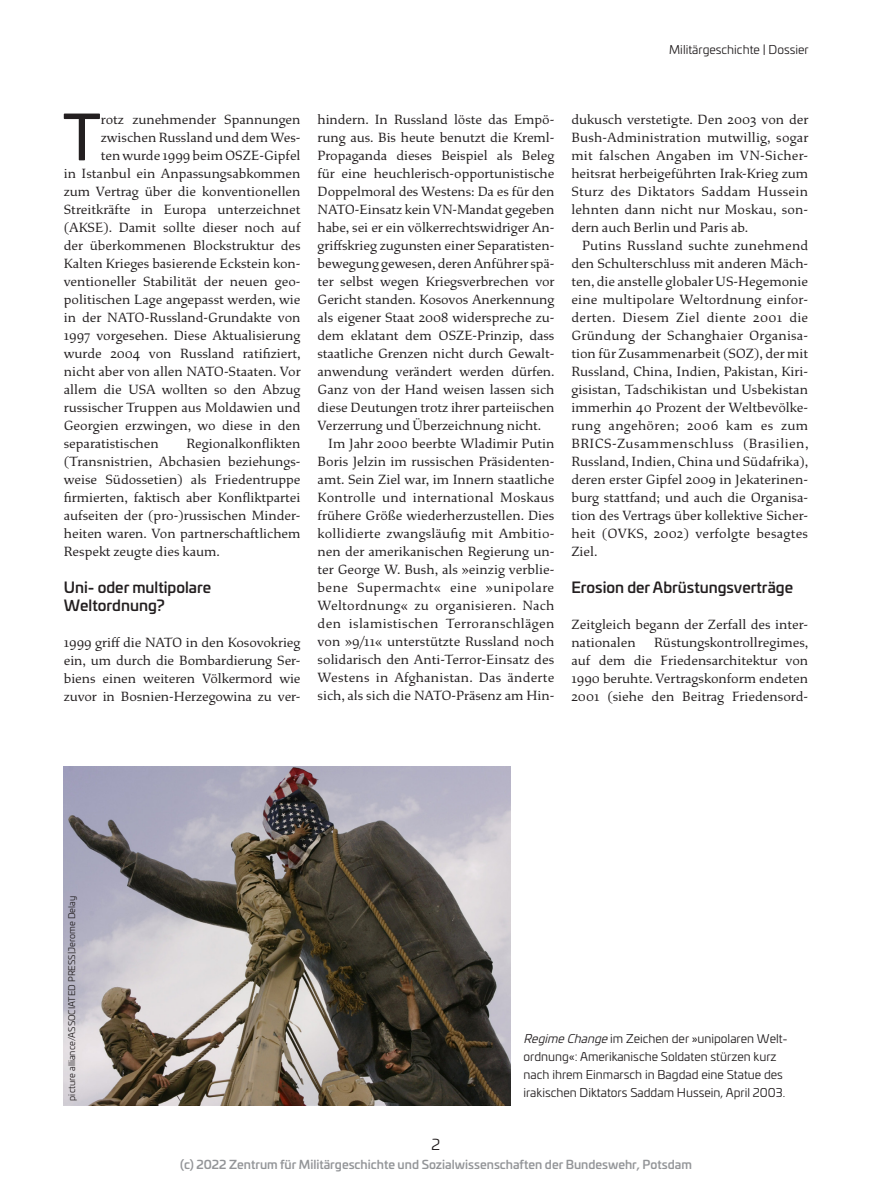
<style>
.page{position:relative;width:872px;height:1191px;background:#fff}
.page>*{position:absolute;margin:0;border:0;box-sizing:border-box;transform-origin:0 0}
.t1{font:61.8px "Univia Pro";color:#231f20}
.t2{font:500 15px/18px "Univia Pro";color:#231f20}
.t3{font:15px "Univia Pro";color:#231f20}
.t4{font:14.25px/18px "Study";color:#231f20;text-align:justify}
.t5{font:14.25px "Study";letter-spacing:.025em;color:#231f20}
.t6{font:14.25px "Study";letter-spacing:.02em;color:#231f20}
.t7{font:14.25px "Study";letter-spacing:.03em;color:#231f20}
.t8{font:12px/18px "Univia Pro";color:#231f20}
.t9{font:500 12px "Univia Pro";color:#939598}
.t10{font:9px "Univia Pro";color:#231f20}
.s1{font-style:italic}
</style>
<div class="page">
<img style="left:64px;top:766px;width:447px;height:340px">
<p class="t8" style="left:669px;top:40px;width:141px">Militärgeschichte | Dossier</p>
<h1 class="t1" style="left:63px;top:91px;width:39px">T</h1>
<p class="t4" style="left:101px;top:111px;width:201px">rotz zunehmender Spannungen</p>
<p class="t4" style="left:101px;top:129px;width:201px">zwischen Russland und dem Wes-</p>
<p class="t4" style="left:101px;top:147px;width:201px">ten wurde 1999 beim OSZE-Gipfel</p>
<p class="t4" style="left:64px;top:165px;width:238px">in Istanbul ein Anpassungsabkommen</p>
<p class="t4" style="left:64px;top:183px;width:238px">zum Vertrag über die konventionellen</p>
<p class="t4" style="left:64px;top:201px;width:238px">Streitkräfte in Europa unterzeichnet</p>
<p class="t4" style="left:64px;top:219px;width:238px">(AKSE). Damit sollte dieser noch auf</p>
<p class="t4" style="left:64px;top:237px;width:238px">der überkommenen Blockstruktur des</p>
<p class="t4" style="left:64px;top:255px;width:238px">Kalten Krieges basierende Eckstein kon-</p>
<p class="t4" style="left:64px;top:273px;width:238px">ventioneller Stabilität der neuen geo-</p>
<p class="t4" style="left:64px;top:291px;width:238px">politischen Lage angepasst werden, wie</p>
<p class="t4" style="left:64px;top:309px;width:238px">in der NATO-Russland-Grundakte von</p>
<p class="t4" style="left:64px;top:327px;width:238px">1997 vorgesehen. Diese Aktualisierung</p>
<p class="t4" style="left:64px;top:345px;width:238px">wurde 2004 von Russland ratifiziert,</p>
<p class="t4" style="left:64px;top:363px;width:238px">nicht aber von allen NATO-Staaten. Vor</p>
<p class="t4" style="left:64px;top:381px;width:238px">allem die USA wollten so den Abzug</p>
<p class="t4" style="left:64px;top:399px;width:238px">russischer Truppen aus Moldawien und</p>
<p class="t4" style="left:64px;top:417px;width:238px">Georgien erzwingen, wo diese in den</p>
<p class="t4" style="left:64px;top:435px;width:96px">separatistischen</p>
<p class="t4" style="left:64px;top:435px;width:238px;text-indent:123px">Regionalkonflikten (Transnistrien, Abchasien beziehungs&shy;weise Südossetien) als Friedentruppe firmierten, faktisch aber Konfliktpartei aufseiten der (pro-)russischen Minder&shy;heiten waren. Von partnerschaftlichem Respekt zeugte dies kaum.</p>
<p class="t2" style="left:64px;top:577px;width:149px">Uni- oder multipolare<br>Weltordnung?</p>
<p class="t4" style="left:64px;top:633px;width:238px">1999 griff die NATO in den Kosovokrieg ein, um durch die Bombardierung Ser&shy;biens einen weiteren Völkermord wie zuvor in Bosnien-Herzegowina zu ver-</p>
<p class="t4" style="left:317px;top:111px;width:238px">hindern. In Russland löste das Empö-</p>
<p class="t4" style="left:317px;top:129px;width:238px">rung aus. Bis heute benutzt die Kreml-</p>
<p class="t4" style="left:317px;top:147px;width:238px">Propaganda dieses Beispiel als Beleg</p>
<p class="t4" style="left:317px;top:165px;width:238px">für eine heuchlerisch-opportunistische</p>
<p class="t4" style="left:317px;top:183px;width:238px">Doppelmoral des Westens: Da es für den</p>
<p class="t4" style="left:317px;top:201px;width:238px">NATO-Einsatz kein VN-Mandat gegeben</p>
<p class="t4" style="left:317px;top:219px;width:238px">habe, sei er ein völkerrechtswidriger An-</p>
<p class="t4" style="left:317px;top:237px;width:238px">griffskrieg zugunsten einer Separatisten-</p>
<p class="t4" style="left:317px;top:255px;width:238px">bewegung gewesen, deren Anführer spä-</p>
<p class="t4" style="left:317px;top:273px;width:238px">ter selbst wegen Kriegsverbrechen vor</p>
<p class="t4" style="left:317px;top:291px;width:238px">Gericht standen. Kosovos Anerkennung</p>
<p class="t4" style="left:317px;top:309px;width:238px">als eigener Staat 2008 widerspreche zu-</p>
<p class="t4" style="left:317px;top:327px;width:238px">dem eklatant dem OSZE-Prinzip, dass</p>
<p class="t4" style="left:317px;top:345px;width:238px">staatliche Grenzen nicht durch Gewalt-</p>
<p class="t4" style="left:317px;top:363px;width:238px">anwendung verändert werden dürfen.</p>
<p class="t4" style="left:317px;top:381px;width:238px">Ganz von der Hand weisen lassen sich</p>
<p class="t4" style="left:317px;top:399px;width:238px">diese Deutungen trotz ihrer parteiischen</p>
<p class="t4" style="left:317px;top:417px;width:225px">Verzerrung und Überzeichnung nicht.</p>
<p class="t4" style="left:328px;top:435px;width:228px">Im Jahr 2000 beerbte Wladimir Putin</p>
<p class="t4" style="left:317px;top:453px;width:238px">Boris Jelzin im russischen Präsidenten-</p>
<p class="t4" style="left:317px;top:471px;width:238px">amt. Sein Ziel war, im Innern staatliche</p>
<p class="t4" style="left:317px;top:489px;width:238px">Kontrolle und international Moskaus</p>
<p class="t4" style="left:317px;top:507px;width:238px">frühere Größe wiederherzustellen. Dies</p>
<p class="t4" style="left:317px;top:525px;width:238px">kollidierte zwangsläufig mit Ambitio-</p>
<p class="t4" style="left:317px;top:543px;width:238px">nen der amerikanischen Regierung un-</p>
<p class="t4" style="left:317px;top:561px;width:238px">ter George W. Bush, als »einzig verblie-</p>
<p class="t7" style="left:317px;top:579px;width:238px">bene Supermacht« eine »unipolare</p>
<p class="t6" style="left:317px;top:597px;width:238px">Weltordnung« zu organisieren. Nach</p>
<p class="t5" style="left:317px;top:615px;width:238px">den islamistischen Terroranschlägen</p>
<p class="t4" style="left:317px;top:633px;width:238px">von »9/11« unterstützte Russland noch</p>
<p class="t4" style="left:317px;top:651px;width:238px">solidarisch den Anti-Terror-Einsatz des</p>
<p class="t4" style="left:317px;top:669px;width:238px">Westens in Afghanistan. Das änderte</p>
<p class="t4" style="left:317px;top:687px;width:238px">sich, als sich die NATO-Präsenz am Hin-</p>
<p class="t4" style="left:571px;top:111px;width:239px">dukusch verstetigte. Den 2003 von der Bush-Administration mutwillig, sogar mit falschen Angaben im VN-Sicher&shy;heitsrat herbeigeführten Irak-Krieg zum Sturz des Diktators Saddam Hussein lehnten dann nicht nur Moskau, son&shy;dern auch Berlin und Paris ab.</p>
<p class="t4" style="left:571px;top:237px;width:239px;text-indent:11px">Putins Russland suchte zunehmend den Schulterschluss mit anderen Mäch&shy;ten, die anstelle globaler US-Hegemonie eine multipolare Weltordnung einfor&shy;derten. Diesem Ziel diente 2001 die Gründung der Schanghaier Organisa&shy;tion für Zusammenarbeit (SOZ), der mit Russland, China, Indien, Pakistan, Kiri&shy;gisistan, Tadschikistan und Usbekistan immerhin 40 Prozent der Weltbevölke&shy;rung angehören; 2006 kam es zum BRICS-Zusammenschluss (Brasilien, Russland, Indien, China und Südafrika), deren erster Gipfel 2009 in Jekaterinen&shy;burg stattfand; und auch die Organisa&shy;tion des Vertrags über kollektive Sicher&shy;heit (OVKS, 2002) verfolgte besagtes Ziel.</p>
<p class="t2" style="left:571px;top:577px;width:223px">Erosion der Abrüstungsverträge</p>
<p class="t4" style="left:571px;top:615px;width:238px">Zeitgleich begann der Zerfall des inter&shy;nationalen</p>
<p class="t4" style="left:571px;top:633px;width:238px;text-indent:83px">Rüstungskontrollregimes, auf dem die Friedensarchitektur von 1990 beruhte. Vertragskonform endeten 2001 (siehe den Beitrag Friedensord-</p>
<p class="t10" style="left:65px;top:1100px;width:206px;rotate:-90deg">picture alliance/ASSOCIATED PRESS|Jerome Delay</p>
<p class="t8" style="left:523px;top:1028px;width:265px"><span class="s1">RegimeChange</span>im Zeichen der »unipolaren Welt&shy;ordnung«: Amerikanische Soldaten stürzen kurz nach ihrem Einmarsch in Bagdad eine Statue des irakischen Diktators Saddam Hussein, April 2003.</p>
<p class="t3" style="left:431px;top:1134px;width:10px">2</p>
<p class="t9" style="left:180px;top:1155px;width:513px">(c) 2022 Zentrum für Militärgeschichte und Sozialwissenschaften der Bundeswehr, Potsdam</p>
</div>
